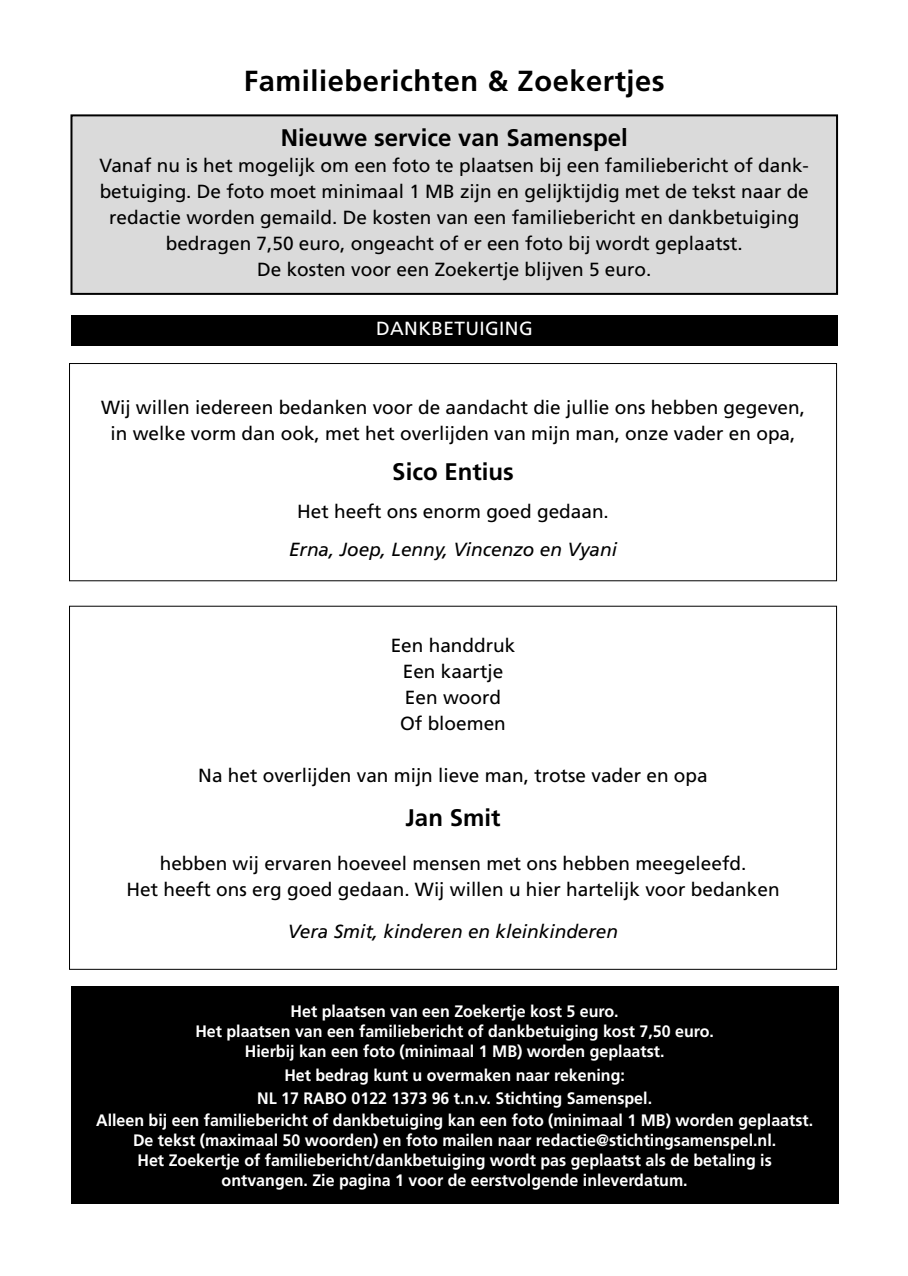
<style>
.page{position:relative;width:908px;height:1276px;background:#fff}
.page>*{position:absolute;margin:0;border:0;box-sizing:border-box;transform-origin:0 0}
.t1{font:700 29px "Frutiger";letter-spacing:.02em;color:#000}
.t2{font:700 24px "Frutiger";color:#000}
.t3{font:19px/26px "Frutiger";color:#000;text-align:center}
.t4{font:italic 19px "Frutiger";color:#000}
.t5{font:19px "Frutiger";letter-spacing:.02em;color:#fff}
.t6{font:700 16.6px/20px "Frutiger";color:#fff;text-align:center}
</style>
<div class="page">
<div style="left:69px;top:363px;width:767px;height:218px;border:1px solid #000"></div>
<div style="left:71px;top:315px;width:766px;height:31px;background:#000"></div>
<div style="left:71px;top:986px;width:767px;height:218px;background:#000"></div>
<div style="left:71px;top:115px;width:765px;height:179px;background:#dadada"></div>
<div style="left:70px;top:114px;width:767px;height:181px;border:2px solid #000"></div>
<h1 class="t1" style="left:243px;top:64px;width:422px">Familieberichten &amp; Zoekertjes</h1>
<p class="t2" style="left:280px;top:123px;width:348px">Nieuwe service van Samenspel</p>
<p class="t3" style="left:99px;top:152px;width:710px">Vanaf nu is het mogelijk om een foto te plaatsen bij een familiebericht of dank&shy;betuiging. De foto moet minimaal 1 MB zijn en gelijktijdig met de tekst naar de redactie worden gemaild. De kosten van een familiebericht en dankbetuiging bedragen 7,50 euro, ongeacht of er een foto bij wordt geplaatst.<br>De kosten voor een Zoekertje blijven 5 euro.</p>
<p class="t5" style="left:376px;top:317px;width:158px">DANKBETUIGING</p>
<p class="t3" style="left:101px;top:395px;width:705px">Wij willen iedereen bedanken voor de aandacht die jullie ons hebben gegeven, in welke vorm dan ook, met het overlijden van mijn man, onze vader en opa,</p>
<p class="t2" style="left:392px;top:458px;width:123px">Sico Entius</p>
<p class="t3" style="left:297px;top:499px;width:313px">Het heeft ons enorm goed gedaan.</p>
<p class="t4" style="left:289px;top:538px;width:329px">Erna, Joep, Lenny, Vincenzo en Vyani</p>
<p class="t3" style="left:390px;top:632px;width:126px">Een handdruk<br>Een kaartje<br>Een woord<br>Of bloemen</p>
<p class="t3" style="left:198px;top:762px;width:510px">Na het overlijden van mijn lieve man, trotse vader en opa</p>
<p class="t2" style="left:405px;top:803px;width:96px">Jan Smit</p>
<p class="t3" style="left:126px;top:850px;width:654px">hebben wij ervaren hoeveel mensen met ons hebben meegeleefd.<br>Het heeft ons erg goed gedaan. Wij willen u hier hartelijk voor bedanken</p>
<p class="t4" style="left:288px;top:920px;width:331px">Vera Smit, kinderen en kleinkinderen</p>
<p class="t6" style="left:195px;top:1001px;width:520px">Het plaatsen van een Zoekertje kost 5 euro.<br>Het plaatsen van een familiebericht of dankbetuiging kost 7,50 euro.<br>Hierbij kan een foto (minimaal 1 MB) worden geplaatst.</p>
<p class="t6" style="left:257px;top:1063px;width:396px;line-height:23.6px">Het bedrag kunt u overmaken naar rekening:<br>NL 17 RABO 0122 1373 96 t.n.v. Stichting Samenspel.</p>
<p class="t6" style="left:96px;top:1110px;width:718px">Alleen bij een familiebericht of dankbetuiging kan een foto (minimaal 1 MB) worden geplaatst.<br>De tekst (maximaal 50 woorden) en foto mailen naar redactie@stichtingsamenspel.nl.<br>Het Zoekertje of familiebericht/dankbetuiging wordt pas geplaatst als de betaling is ontvangen. Zie pagina 1 voor de eerstvolgende inleverdatum.</p>
</div>
